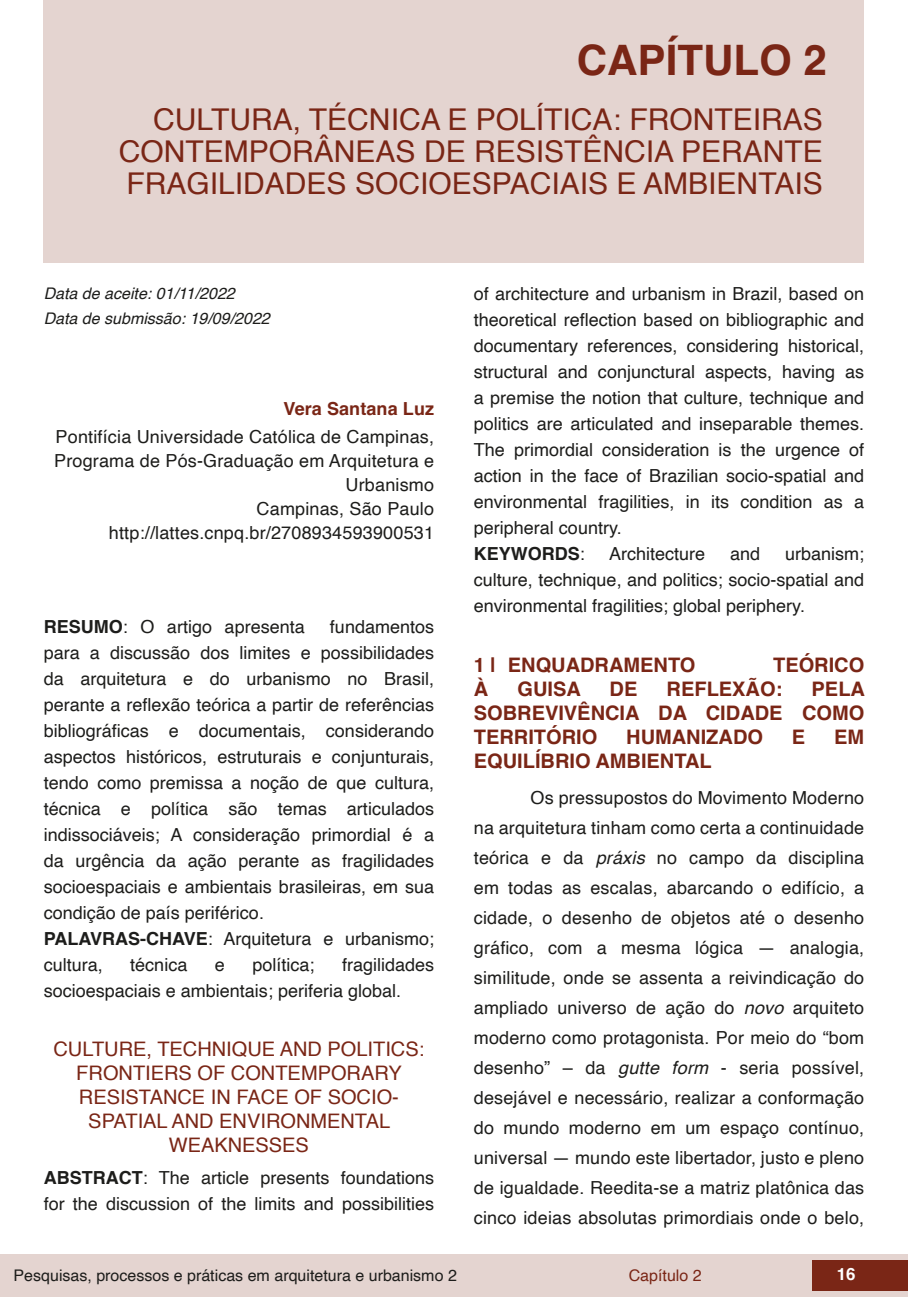
<style>
.page{position:relative;width:908px;height:1304px;background:#fff}
.page>*{position:absolute;margin:0;border:0;box-sizing:border-box;transform-origin:0 0}
.t1{font:700 42px "Helvetica";color:#7a2616}
.t2{font:30px/32px "Helvetica";color:#7a2616;text-align:justify}
.t3{font:700 20px/24px "Helvetica";color:#7a2616;text-align:justify}
.t4{font:20px/24px "Helvetica";color:#7a2616;text-align:center}
.t5{font:18px/26px "Helvetica";color:#1d1d1b}
.t6{font:700 18px "Helvetica";letter-spacing:.005em;color:#7a2616}
.t7{font:700 16.8px "Helvetica";color:#fff}
.t8{font:16px "Helvetica";color:#1d1d1b}
.t9{font:italic 16px "Helvetica";color:#1d1d1b}
.t10{font:16px "Helvetica";color:#7a2616}
.s1{font-weight:700}
.s2{font-style:italic}
</style>
<div class="page">
<div style="left:0;top:1254px;width:906px;height:43px;background:#e4d4d0"></div>
<div style="left:812px;top:1261px;width:95px;height:30px;background:#7a2616"></div>
<div style="left:44px;top:0;width:819px;height:263px;background:#e4d4d0"></div>
<h1 class="t1" style="left:576px;top:35px;width:251px">CAPÍTULO 2</h1>
<h2 class="t2" style="left:119px;top:104px;width:705px;text-indent:34px">CULTURA, TÉCNICA E POLÍTICA: FRONTEIRAS CONTEMPORÂNEAS DE RESISTÊNCIA PERANTE FRAGILIDADES SOCIOESPACIAIS E AMBIENTAIS</h2>
<p class="t9" style="left:44px;top:280px;width:192px">Data de aceite: 01/11/2022</p>
<p class="t9" style="left:44px;top:306px;width:227px">Data de submissão: 19/09/2022</p>
<p class="t6" style="left:283px;top:398px;width:152px">Vera Santana Luz</p>
<p class="t5" style="left:54px;top:425px;width:381px;line-height:24px;text-align:right">Pontifícia Universidade Católica de Campinas, Programa de Pós-Graduação em Arquitetura e Urbanismo<br>Campinas, São Paulo http://lattes.cnpq.br/2708934593900531</p>
<p class="t5" style="left:44px;top:614px;width:262px"><span class="s1">RESUMO</span>: O artigo apresenta</p>
<p class="t5" style="left:44px;top:614px;width:392px;text-indent:286px">fundamentos para a discussão dos limites e possibilidades da arquitetura e do urbanismo no Brasil, perante a reflexão teórica a partir de referências bibliográficas e documentais, considerando aspectos históricos, estruturais e conjunturais, tendo como premissa a noção de que cultura, técnica e política são temas articulados indissociáveis; A consideração primordial é a da urgência da ação perante as fragilidades socioespaciais e ambientais brasileiras, em sua condição de país periférico.<br><span class="s1">PALAVRAS-CHAVE</span>: Arquitetura e urbanismo; cultura,</p>
<p class="t5" style="left:130px;top:952px;width:59px">técnica</p>
<p class="t5" style="left:215px;top:952px;width:12px">e</p>
<p class="t5" style="left:252px;top:952px;width:64px">política;</p>
<p class="t5" style="left:44px;top:952px;width:392px;text-indent:298px">fragilidades socioespaciais e ambientais; periferia global.</p>
<p class="t4" style="left:53px;top:1038px;width:372px">CULTURE, TECHNIQUE AND POLITICS:<br>FRONTIERS OF CONTEMPORARY<br>RESISTANCE IN FACE OF SOCIO-<br>SPATIAL AND ENVIRONMENTAL<br>WEAKNESSES</p>
<p class="t5" style="left:44px;top:1165px;width:392px"><span class="s1">ABSTRACT</span>: The article presents foundations for the discussion of the limits and possibilities</p>
<p class="t5" style="left:473px;top:281px;width:392px">of architecture and urbanism in Brazil, based on theoretical reflection based on bibliographic and documentary references, considering historical, structural and conjunctural aspects, having as a premise the notion that culture, technique and politics are articulated and inseparable themes.<br>The primordial consideration is the urgence of action in the face of Brazilian socio-spatial and environmental fragilities, in its condition as a peripheral country.<br><span class="s1">KEYWORDS</span>:</p>
<p class="t5" style="left:473px;top:541px;width:392px;text-align:justify;text-indent:311px">urbanism; culture, technique, and politics; socio-spatial and environmental fragilities; global periphery.</p>
<p class="t5" style="left:608px;top:541px;width:98px">Architecture</p>
<p class="t5" style="left:729px;top:541px;width:32px">and</p>
<p class="t3" style="left:473px;top:655px;width:223px">1 | ENQUADRAMENTO</p>
<p class="t3" style="left:772px;top:655px;width:93px">TEÓRICO</p>
<p class="t3" style="left:473px;top:679px;width:16px">À</p>
<p class="t3" style="left:517px;top:679px;width:65px">GUISA</p>
<p class="t3" style="left:609px;top:679px;width:29px">DE</p>
<p class="t3" style="left:666px;top:679px;width:117px">REFLEXÃO:</p>
<p class="t3" style="left:473px;top:679px;width:392px;text-indent:337px">PELA SOBREVIVÊNCIA DA CIDADE COMO TERRITÓRIO</p>
<p class="t3" style="left:626px;top:727px;width:138px">HUMANIZADO</p>
<p class="t3" style="left:791px;top:727px;width:15px">E</p>
<p class="t3" style="left:833px;top:727px;width:31px">EM</p>
<p class="t3" style="left:473px;top:751px;width:239px">EQUILÍBRIO AMBIENTAL</p>
<p class="t5" style="left:473px;top:783px;width:392px;line-height:30px;text-align:justify;text-indent:57px">Os pressupostos do Movimento Moderno na arquitetura tinham como certa a continuidade teórica e da <span class="s2">práxis</span> no campo da disciplina em todas as escalas, abarcando o edifício, a cidade, o desenho de objetos até o desenho gráfico, com a mesma lógica — analogia, similitude, onde se assenta a reivindicação do ampliado universo de ação do <span class="s2">novo</span> arquiteto moderno como protagonista. Por meio do “bom desenho” – da <span class="s2">gutte form</span> - seria possível, desejável e necessário, realizar a conformação do mundo moderno em um espaço contínuo, universal — mundo este libertador, justo e pleno de igualdade. Reedita-se a matriz platônica das cinco ideias absolutas primordiais onde o belo,</p>
<p class="t8" style="left:14px;top:1263px;width:444px">Pesquisas, processos e práticas em arquitetura e urbanismo 2</p>
<p class="t10" style="left:628px;top:1263px;width:74px">Capítulo 2</p>
<p class="t7" style="left:836px;top:1264px;width:20px">16</p>
</div>
